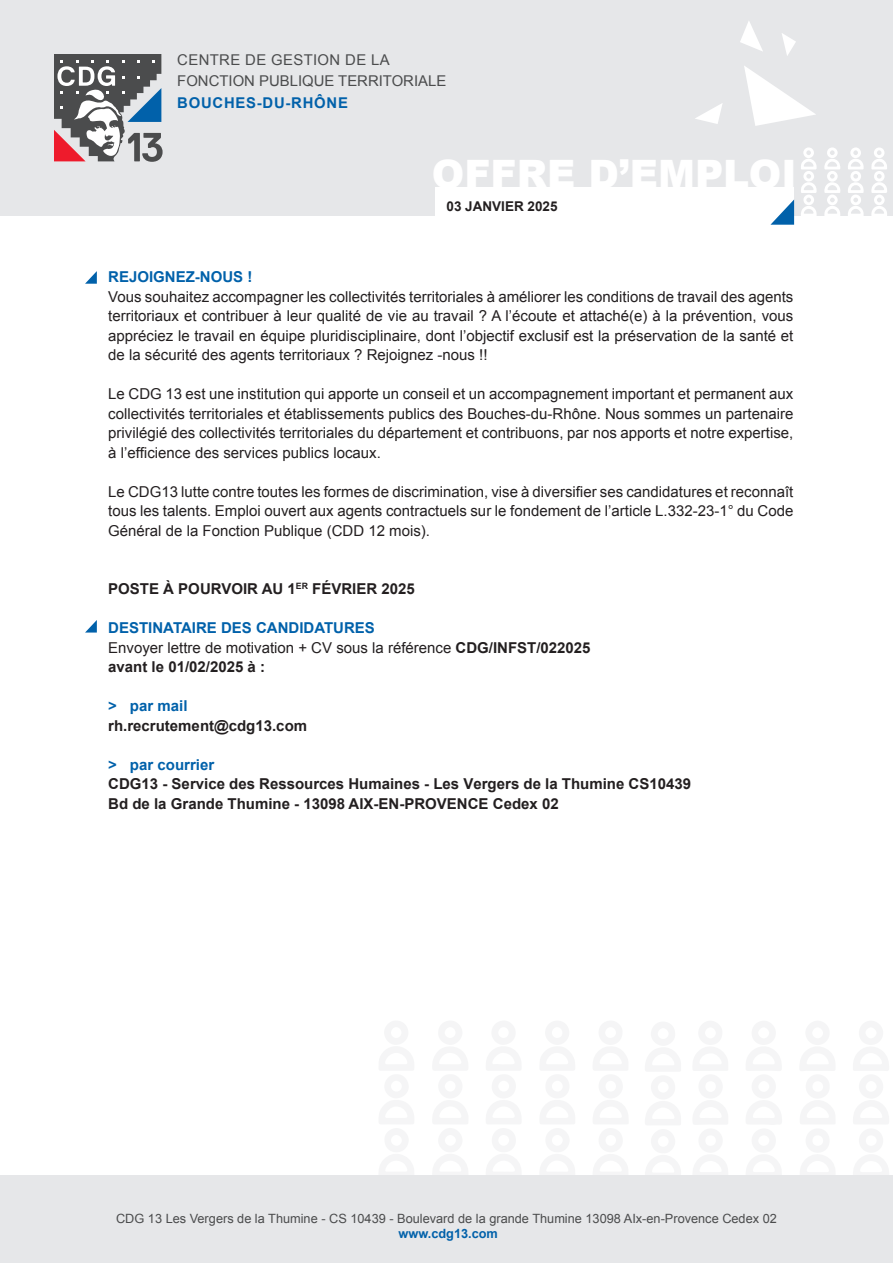
<style>
.page{position:relative;width:893px;height:1263px;background:#fff}
.page>*{position:absolute;margin:0;border:0;box-sizing:border-box;transform-origin:0 0}
.t1{font:900 39.15px "Arial";color:#fff}
.t2{font:15px/19.5px "Arial";color:#231f20;text-align:justify}
.t3{font:700 15px/19.5px "Arial";color:#231f20}
.t4{font:700 15px "Arial";color:#0161aa}
.t5{font:14.85px/21.5px "Arial";color:#4b4c4d}
.t6{font:700 14.85px "Arial";letter-spacing:.05em;color:#0161aa}
.t7{font:700 13.5px "Arial";color:#231f20}
.t8{font:12.75px "Arial";color:#4b4c4d}
.t9{font:700 12.75px "Arial";color:#0161aa}
.s1{font-weight:700;color:#0161aa}
.s2{font-weight:700}
.s3{color:#0161aa}
.s4{font-style:inherit}
</style>
<div class="page">
<div style="left:0;top:0;width:893px;height:215px;background:#e6e7e9"></div>
<div style="left:0;top:1175px;width:893px;height:88px;background:#e6e7e9"></div>
<div style="left:435px;top:187px;width:358px;height:28px;background:#fff"></div>
<svg style="left:740px;top:21px;width:23px;height:30px"></svg>
<svg style="left:770px;top:199px;width:24px;height:26px"></svg>
<svg style="left:744px;top:66px;width:72px;height:60px"></svg>
<svg style="left:695px;top:103px;width:28px;height:21px"></svg>
<svg style="left:782px;top:33px;width:14px;height:23px"></svg>
<svg style="left:54px;top:54px;width:109px;height:108px"></svg>
<svg style="left:824px;top:147px;width:16px;height:69px"></svg>
<svg style="left:801px;top:147px;width:16px;height:69px"></svg>
<svg style="left:848px;top:147px;width:16px;height:68px"></svg>
<svg style="left:871px;top:147px;width:16px;height:69px"></svg>
<svg style="left:85px;top:271px;width:12px;height:13px"></svg>
<svg style="left:85px;top:620px;width:12px;height:12px"></svg>
<p class="t5" style="left:177px;top:49px;width:270px">CENTRE DE GESTION DE LA<br>FONCTION PUBLIQUE TERRITORIALE</p>
<p class="t6" style="left:177px;top:93px;width:172px">BOUCHES-DU-RHÔNE</p>
<h1 class="t1" style="left:432px;top:145px;width:366px">OFFRE D’EMPLOI</h1>
<p class="t7" style="left:446px;top:197px;width:113px">03 JANVIER 2025</p>
<p class="t4" style="left:108px;top:267px;width:146px">REJOIGNEZ-NOUS !</p>
<p class="t2" style="left:108px;top:287px;width:687px">Vous souhaitez accompagner les collectivités territoriales à améliorer les conditions de travail des agents territoriaux et contribuer à leur qualité de vie au travail ? A l’écoute et attaché(e) à la prévention, vous appréciez le travail en équipe pluridisciplinaire, dont l’objectif exclusif est la préservation de la santé et de la sécurité des agents territoriaux ? Rejoignez -nous !!</p>
<p class="t2" style="left:108px;top:384px;width:687px">Le CDG 13 est une institution qui apporte un conseil et un accompagnement important et permanent aux collectivités territoriales et établissements publics des Bouches-du-Rhône. Nous sommes un partenaire privilégié des collectivités territoriales du département et contribuons, par nos apports et notre expertise, à l’efficience des services publics locaux.</p>
<p class="t2" style="left:108px;top:482px;width:687px">Le CDG13 lutte contre toutes les formes de discrimination, vise à diversifier ses candidatures et reconnaît tous les talents. Emploi ouvert aux agents contractuels sur le fondement de l’article L.332-23-1° du Code Général de la Fonction Publique (CDD 12 mois).</p>
<p class="t3" style="left:108px;top:579px;width:308px">POSTE À POURVOIR AU 1<sup>ER</sup> FÉVRIER 2025</p>
<p class="t2" style="left:108px;top:618px;width:484px;text-align:left"><span class="s1">DESTINATAIRE DES CANDIDATURES<br></span>Envoyer lettre de motivation + CV sous la référence <span class="s2">CDG/INFST/022025 avant le 01/02/2025 à :</span></p>
<p class="t3" style="left:108px;top:696px;width:200px"><span class="s3">&gt; par mail </span>rh.recrutement@cdg13.<span class="s4">com</span></p>
<p class="t4" style="left:108px;top:754px;width:107px">&gt; par courrier</p>
<p class="t3" style="left:108px;top:774px;width:584px">CDG13 - Service des Ressources Humaines - Les Vergers de la Thumine CS10439<br>Bd de la Grande Thumine - 13098 AIX-EN-PROVENCE Cedex 02</p>
<p class="t8" style="left:116px;top:1210px;width:662px">CDG 13 Les Vergers de la Thumine - CS 10439 - Boulevard de la grande Thumine 13098 AIx-en-Provence Cedex 02</p>
<p class="t9" style="left:399px;top:1225px;width:101px">www.cdg13.com</p>
</div>
